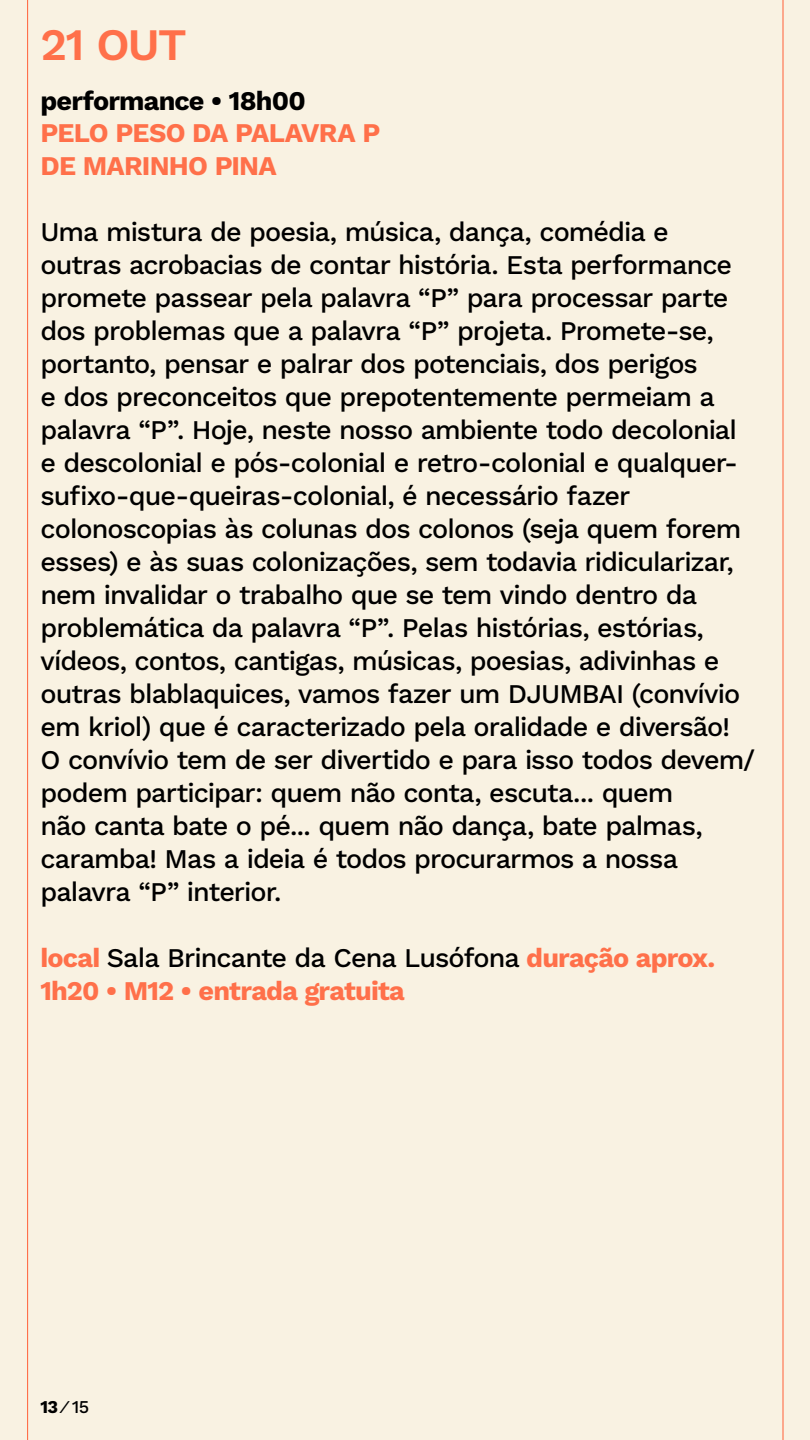
<style>
.page{position:relative;width:810px;height:1440px;background:#f9f2e2}
.page>*{position:absolute;margin:0;border:0;box-sizing:border-box;transform-origin:0 0}
.t1{font:600 45px "Work Sans";color:#ff704a}
.t2{font:500 27px/33px "Work Sans";letter-spacing:-.035em;color:#000}
.t3{font:700 27px/33px "Work Sans";letter-spacing:-.03em;color:#ff704a}
.t4{font:700 27px "Work Sans";letter-spacing:-.03em;color:#000}
.t5{font:500 18px "Work Sans";color:#000}
.s1{font-weight:500;color:#000}
.s2{font-weight:700}
</style>
<div class="page">
<hr style="left:782px;top:0;width:2px;height:1440px;background:#ff704a">
<hr style="left:27px;top:0;width:1px;height:1440px;background:#ff704a">
<h1 class="t1" style="left:40px;top:11px;width:148px">21 OUT</h1>
<p class="t4" style="left:40px;top:80px;width:267px">performance • 18h00</p>
<p class="t3" style="left:40px;top:116px;width:341px">PELO PESO DA PALAVRA P<br>DE MARINHO PINA</p>
<p class="t2" style="left:40px;top:215px;width:716px">Uma mistura de poesia, música, dança, comédia e outras acrobacias de contar história. Esta performance promete passear pela palavra “P” para processar parte dos problemas que a palavra “P” projeta. Promete-se, portanto, pensar e palrar dos potenciais, dos perigos<br>e dos preconceitos que prepotentemente permeiam a palavra “P”. Hoje, neste nosso ambiente todo decolonial e descolonial e pós-colonial e retro-colonial e qualquer&shy;sufixo-que-queiras-colonial, é necessário fazer colonoscopias às colunas dos colonos (seja quem forem esses) e às suas colonizações, sem todavia ridicularizar, nem invalidar o trabalho que se tem vindo dentro da problemática da palavra “P”. Pelas histórias, estórias, vídeos, contos, cantigas, músicas, poesias, adivinhas e outras blablaquices, vamos fazer um DJUMBAI (convívio em kriol) que é caracterizado pela oralidade e diversão!<br>O convívio tem de ser divertido e para isso todos devem/ podem participar: quem não conta, escuta... quem<br>não canta bate o pé... quem não dança, bate palmas, caramba! Mas a ideia é todos procurarmos a nossa palavra “P” interior.</p>
<p class="t3" style="left:40px;top:941px;width:676px">local <span class="s1">Sala Brincante da Cena Lusófona</span> duração aprox.<br>1h20 • M12 • entrada gratuita</p>
<p class="t5" style="left:40px;top:1393px;width:50px"><span class="s2">13</span> ⁄ 15</p>
</div>
